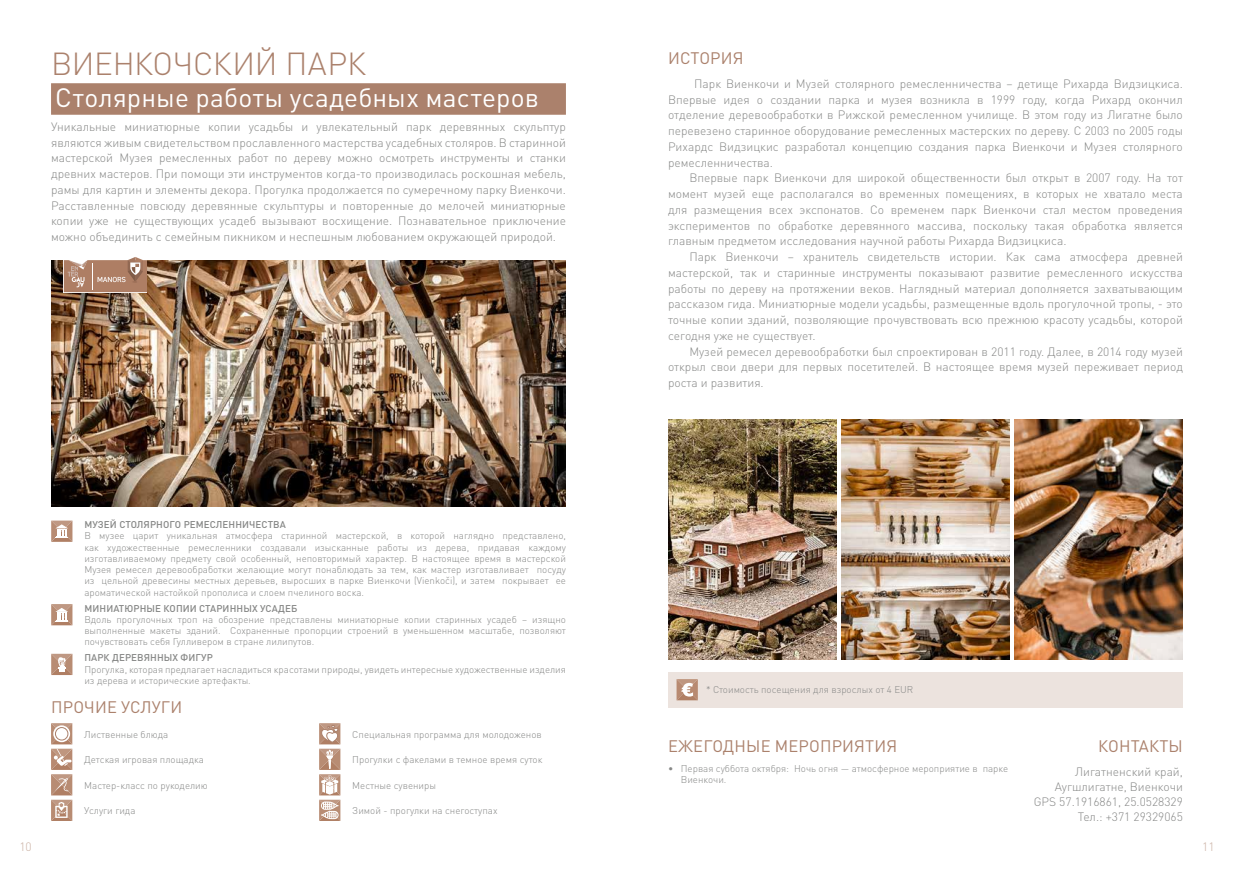
<style>
.page{position:relative;width:1234px;height:872px;background:#fff}
.page>*{position:absolute;margin:0;border:0;box-sizing:border-box;transform-origin:0 0}
.t1{font:300 31.5px "DIN Pro";letter-spacing:-.01em;color:#ab816c}
.t2{font:26.25px "DIN Pro";letter-spacing:.005em;color:#fff}
.t3{font:16.5px "DIN Pro";letter-spacing:.01em;color:#ab816c}
.t4{font:300 12px/15.8px "DIN Pro";color:#868786;text-align:justify}
.t5{font:300 12px "DIN Pro";color:#cab0a2}
.t6{font:300 9.75px/11.2px "DIN Pro";color:#868786;text-align:justify}
.t7{font:500 9.75px "DIN Pro";letter-spacing:.01em;color:#868786}
</style>
<div class="page">
<div style="left:51px;top:83px;width:515px;height:32px;background:#ab816c"></div>
<svg style="left:51px;top:723px;width:21px;height:98px"></svg>
<svg style="left:319px;top:723px;width:21px;height:98px"></svg>
<svg style="left:51px;top:520px;width:21px;height:22px"></svg>
<svg style="left:51px;top:604px;width:21px;height:21px"></svg>
<svg style="left:51px;top:654px;width:21px;height:21px"></svg>
<img style="left:841px;top:419px;width:168px;height:240px">
<img style="left:668px;top:419px;width:168px;height:240px">
<img style="left:1014px;top:419px;width:168px;height:240px">
<div style="left:668px;top:672px;width:514px;height:35px;background:#ece3de"></div>
<svg style="left:676px;top:679px;width:21px;height:21px"></svg>
<img style="left:51px;top:260px;width:515px;height:246px">
<svg style="left:64px;top:257px;width:83px;height:35px"></svg>
<h1 class="t1" style="left:51px;top:42px;width:316px">ВИЕНКОЧСКИЙ ПАРК</h1>
<h2 class="t2" style="left:55px;top:76px;width:485px">Столярные работы усадебных мастеров</h2>
<p class="t4" style="left:51px;top:118px;width:516px">Уникальные миниатюрные копии усадьбы и увлекательный парк деревянных скульптур являются живым свидетельством прославленного мастерства усадебных столяров. В старинной мастерской Музея ремесленных работ по дереву можно осмотреть инструменты и станки древних мастеров. При помощи эти инструментов когда-то производилась роскошная мебель, рамы для картин и элементы декора. Прогулка продолжается по сумеречному парку Виенкочи.<br>Расставленные повсюду деревянные скульптуры и повторенные до мелочей миниатюрные копии уже не существующих усадеб вызывают восхищение. Познавательное приключение можно объединить с семейным пикником и неспешным любованием окружающей природой.</p>
<p class="t7" style="left:84px;top:516px;width:203px">МУЗЕЙ СТОЛЯРНОГО РЕМЕСЛЕННИЧЕСТВА</p>
<p class="t6" style="left:84px;top:530px;width:483px">В музее царит уникальная атмосфера старинной мастерской, в которой наглядно представлено, как художественные ремесленники создавали изысканные работы из дерева, придавая каждому изготавливаемому предмету свой особенный, неповторимый характер. В настоящее время в мастерской Музея ремесел деревообработки желающие могут понаблюдать за тем, как мастер изготавливает посуду из цельной древесины местных деревьев, выросших в парке Виенкочи (Vienkoči), и затем покрывает ее ароматической настойкой прополиса и слоем пчелиного воска.</p>
<p class="t7" style="left:84px;top:600px;width:214px">МИНИАТЮРНЫЕ КОПИИ СТАРИННЫХ УСАДЕБ</p>
<p class="t6" style="left:84px;top:613px;width:483px">Вдоль прогулочных троп на обозрение представлены миниатюрные копии старинных усадеб – изящно выполненные макеты зданий. Сохраненные пропорции строений в уменьшенном масштабе, позволяют почувствовать себя Гулливером в стране лилипутов.</p>
<p class="t7" style="left:84px;top:650px;width:130px">ПАРК ДЕРЕВЯННЫХ ФИГУР</p>
<p class="t6" style="left:84px;top:663px;width:483px">Прогулка, которая предлагает насладиться красотами природы, увидеть интересные художественные изделия из дерева и исторические артефакты.</p>
<h3 class="t3" style="left:51px;top:693px;width:133px">ПРОЧИЕ УСЛУГИ</h3>
<p class="t6" style="left:84px;top:728px;width:85px">Лиственные блюда</p>
<p class="t6" style="left:84px;top:753px;width:121px">Детская игровая площадка</p>
<p class="t6" style="left:84px;top:779px;width:125px">Мастер-класс по рукоделию</p>
<p class="t6" style="left:84px;top:804px;width:53px">Услуги гида</p>
<p class="t6" style="left:352px;top:728px;width:191px">Специальная программа для молодоженов</p>
<p class="t6" style="left:352px;top:753px;width:191px">Прогулки с факелами в темное время суток</p>
<p class="t6" style="left:352px;top:779px;width:85px">Местные сувениры</p>
<p class="t6" style="left:352px;top:804px;width:147px">Зимой - прогулки на снегоступах</p>
<h3 class="t3" style="left:668px;top:45px;width:77px">ИСТОРИЯ</h3>
<p class="t4" style="left:668px;top:75px;width:516px;text-indent:26px">Парк Виенкочи и Музей столярного ремесленничества – детище Рихарда Видзицкиса.<br>Впервые идея о создании парка и музея возникла в 1999 году, когда Рихард окончил отделение деревообработки в Рижской ремесленном училище. В этом году из Лигатне было перевезено старинное оборудование ремесленных мастерских по дереву. С 2003 по 2005 годы Рихардс Видзицкис разработал концепцию создания парка Виенкочи и Музея столярного ремесленничества.</p>
<p class="t4" style="left:668px;top:170px;width:516px;text-indent:21px">Впервые парк Виенкочи для широкой общественности был открыт в 2007 году. На тот момент музей еще располагался во временных помещениях, в которых не хватало места для размещения всех экспонатов. Со временем парк Виенкочи стал местом проведения экспериментов по обработке деревянного массива, поскольку такая обработка является главным предметом исследования научной работы Рихарда Видзицкиса.</p>
<p class="t4" style="left:668px;top:248px;width:516px;text-indent:21px">Парк Виенкочи – хранитель свидетельств истории. Как сама атмосфера древней мастерской, так и старинные инструменты показывают развитие ремесленного искусства работы по дереву на протяжении веков. Наглядный материал дополняется захватывающим рассказом гида. Миниатюрные модели усадьбы, размещенные вдоль прогулочной тропы, - это точные копии зданий, позволяющие прочувствовать всю прежнюю красоту усадьбы, которой сегодня уже не существует.</p>
<p class="t4" style="left:668px;top:343px;width:516px;text-indent:21px">Музей ремесел деревообработки был спроектирован в 2011 году. Далее, в 2014 году музей открыл свои двери для первых посетителей. В настоящее время музей переживает период роста и развития.</p>
<p class="t6" style="left:705px;top:684px;width:209px">* Стоимость посещения для взрослых от 4 EUR</p>
<h3 class="t3" style="left:668px;top:733px;width:230px">ЕЖЕГОДНЫЕ МЕРОПРИЯТИЯ</h3>
<p class="t6" style="left:680px;top:762px;width:329px;text-indent:-13px">• Первая суббота октября: Ночь огня — атмосферное мероприятие в парке<br>Виенкочи.</p>
<h3 class="t3" style="left:1097px;top:733px;width:86px">КОНТАКТЫ</h3>
<p class="t4" style="left:1033px;top:763px;width:151px;line-height:15px;text-align:right">Лигатненский край,<br>Аугшлигатне, Виенкочи<br>GPS 57.1916861, 25.0528329<br>Teл.: +371 29329065</p>
<p class="t5" style="left:19px;top:838px;width:14px">10</p>
<p class="t5" style="left:1201px;top:838px;width:14px">11</p>
</div>
